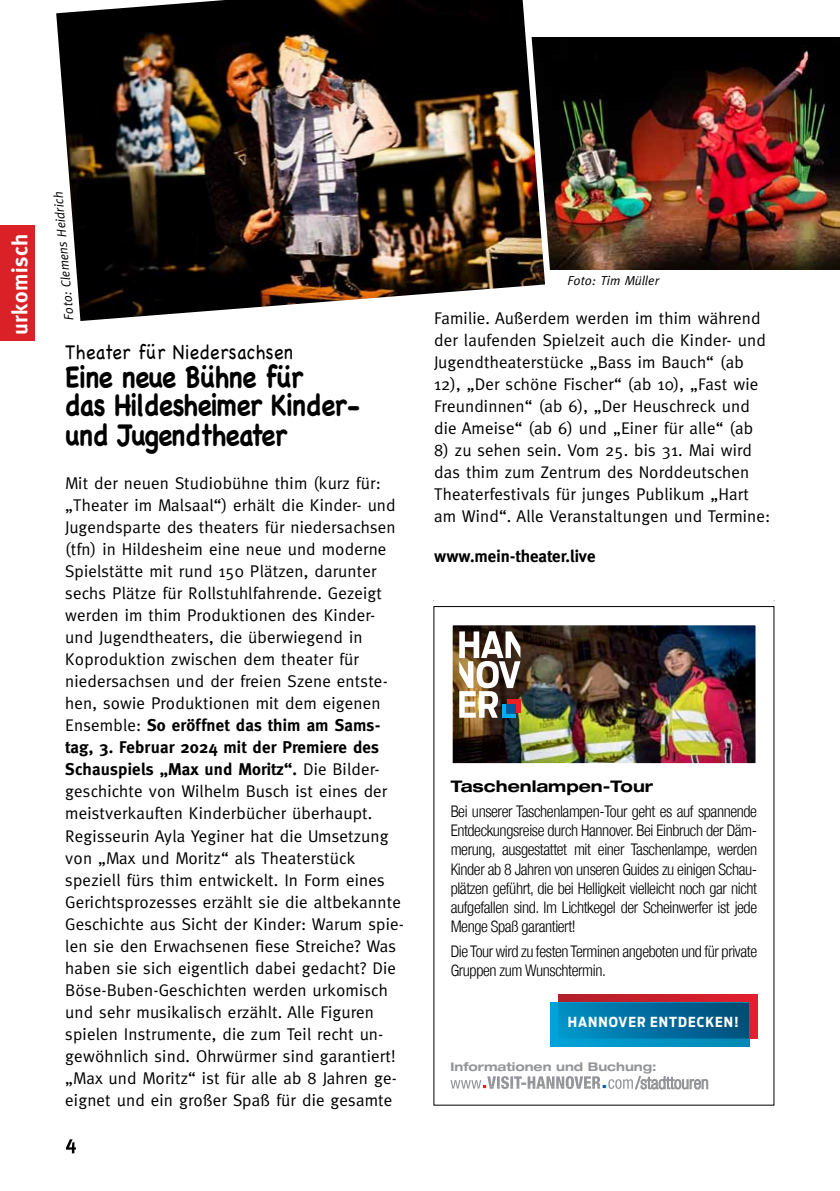
<style>
.page{position:relative;width:840px;height:1191px;background:#fff}
.page>*{position:absolute;margin:0;border:0;box-sizing:border-box;transform-origin:0 0}
.t1{font:700 29.8px/29px "Chalkboard";letter-spacing:-.035em;color:#000;scale:.87 1}
.t2{font:700 22px "Meta Plus";letter-spacing:.03em;color:#fff}
.t3{font:20.8px "Chalkboard";letter-spacing:.02em;color:#000;scale:.87 1}
.t4{font:17px/22px "Meta Plus";letter-spacing:.01em;color:#000}
.t5{font:700 17px "Meta Plus";color:#000}
.t6{font:300 condensed 16px/19.2px "Helvetica Neue LT";letter-spacing:-.025em;color:#000;text-align:justify}
.t7{font:700 expanded 16px "Helvetica Neue LT Pro";color:#000}
.t8{font:700 13.8px "Antenna Cond";letter-spacing:.075em;color:#fff}
.t9{font:italic 13px "Meta";color:#000}
.t10{font:700 expanded 12px "Helvetica Neue LT Pro";color:#939598}
.s1{font-weight:700}
</style>
<div class="page">
<img style="left:554px;top:38px;width:285px;height:231px">
<svg style="left:66px;top:1139px;width:10px;height:14px"></svg>
<svg style="left:558px;top:994px;width:198px;height:44px;background:#b22c3d"></svg>
<div style="left:550px;top:1003px;width:198px;height:43px;background:linear-gradient(to right,#00a2d8,#0089b4)"></div>
<svg style="left:558px;top:1003px;width:190px;height:35px;background:#006d9e"></svg>
<svg style="left:450px;top:1076px;width:257px;height:13px"></svg>
<img style="left:453px;top:626px;width:301px;height:136px">
<div style="left:450px;top:623px;width:307px;height:142px;border:2px solid #fff"></div>
<svg style="left:459px;top:631px;width:61px;height:86px"></svg>
<div style="left:0;top:225px;width:34px;height:116px;background:#da2128"></div>
<img style="left:56px;top:0;width:498px;height:321px">
<p class="t2" style="left:7px;top:335px;width:103px;rotate:-90deg">urkomisch</p>
<p class="t9" style="left:62px;top:321px;width:130px;rotate:-95deg">Foto: Clemens Heidrich</p>
<p class="t3" style="left:65px;top:340px;width:263px">Theater für Niedersachsen</p>
<h1 class="t1" style="left:65px;top:362px;width:340px">Eine neue Bühne für<br>das Hildesheimer Kinder&shy;und Jugendtheater</h1>
<p class="t4" style="left:65px;top:472px;width:340px">Mit der neuen Studiobühne thim (kurz für: „Theater im Malsaal“) erhält die Kinder- und Jugendsparte des theaters für niedersachsen (tfn) in Hildesheim eine neue und moderne Spielstätte mit rund 150 Plätzen, darunter sechs Plätze für Rollstuhlfahrende. Gezeigt werden im thim Produktionen des Kinder&shy;und Jugendtheaters, die überwiegend in Koproduktion zwischen dem theater für niedersachsen und der freien Szene entste&shy;hen, sowie Produktionen mit dem eigenen Ensemble: <span class="s1">So eröffnet das thim am Sams&shy;tag, 3. Februar 2024 mit der Premiere des Schauspiels „Max und Moritz“.</span> Die Bilder&shy;geschichte von Wilhelm Busch ist eines der meistverkauften Kinderbücher überhaupt.<br>Regisseurin Ayla Yeginer hat die Umsetzung von „Max und Moritz“ als Theaterstück speziell fürs thim entwickelt. In Form eines Gerichtsprozesses erzählt sie die altbekannte Geschichte aus Sicht der Kinder: Warum spie&shy;len sie den Erwachsenen fiese Streiche? Was haben sie sich eigentlich dabei gedacht? Die Böse-Buben-Geschichten werden urkomisch und sehr musikalisch erzählt. Alle Figuren spielen Instrumente, die zum Teil recht un&shy;gewöhnlich sind. Ohrwürmer sind garantiert! „Max und Moritz“ ist für alle ab 8 Jahren ge&shy;eignet und ein großer Spaß für die gesamte</p>
<p class="t9" style="left:567px;top:273px;width:93px">Foto: Tim Müller</p>
<p class="t4" style="left:434px;top:306px;width:333px">Familie. Außerdem werden im thim während der laufenden Spielzeit auch die Kinder- und Jugendtheaterstücke „Bass im Bauch“ (ab 12), „Der schöne Fischer“ (ab 10), „Fast wie Freundinnen“ (ab 6), „Der Heuschreck und die Ameise“ (ab 6) und „Einer für alle“ (ab</p>
<p class="t4" style="left:434px;top:438px;width:337px">8) zu sehen sein. Vom 25. bis 31. Mai wird das thim zum Zentrum des Norddeutschen Theaterfestivals für junges Publikum „Hart am Wind“. Alle Veranstaltungen und Termine:</p>
<p class="t5" style="left:434px;top:546px;width:163px">www.mein-theater.live</p>
<p class="t7" style="left:450px;top:776px;width:204px">Taschenlampen-Tour</p>
<p class="t6" style="left:450px;top:801px;width:308px">Bei unserer Taschenlampen-Tour geht es auf spannende Entdeckungsreise durch Hannover. Bei Einbruch der Däm&shy;merung, ausgestattet mit einer Taschenlampe, werden Kinder ab 8 Jahren von unseren Guides zu einigen Schau&shy;plätzen geführt, die bei Helligkeit vielleicht noch gar nicht aufgefallen sind. Im Lichtkegel der Scheinwerfer ist jede Menge Spaß garantiert!</p>
<p class="t6" style="left:450px;top:941px;width:308px">Die Tour wird zu festen Terminen angeboten und für private<br>Gruppen zum Wunschtermin.</p>
<p class="t8" style="left:567px;top:1013px;width:173px">HANNOVER ENTDECKEN!</p>
<p class="t10" style="left:450px;top:1058px;width:207px">Informationen und Buchung:</p>
</div>
